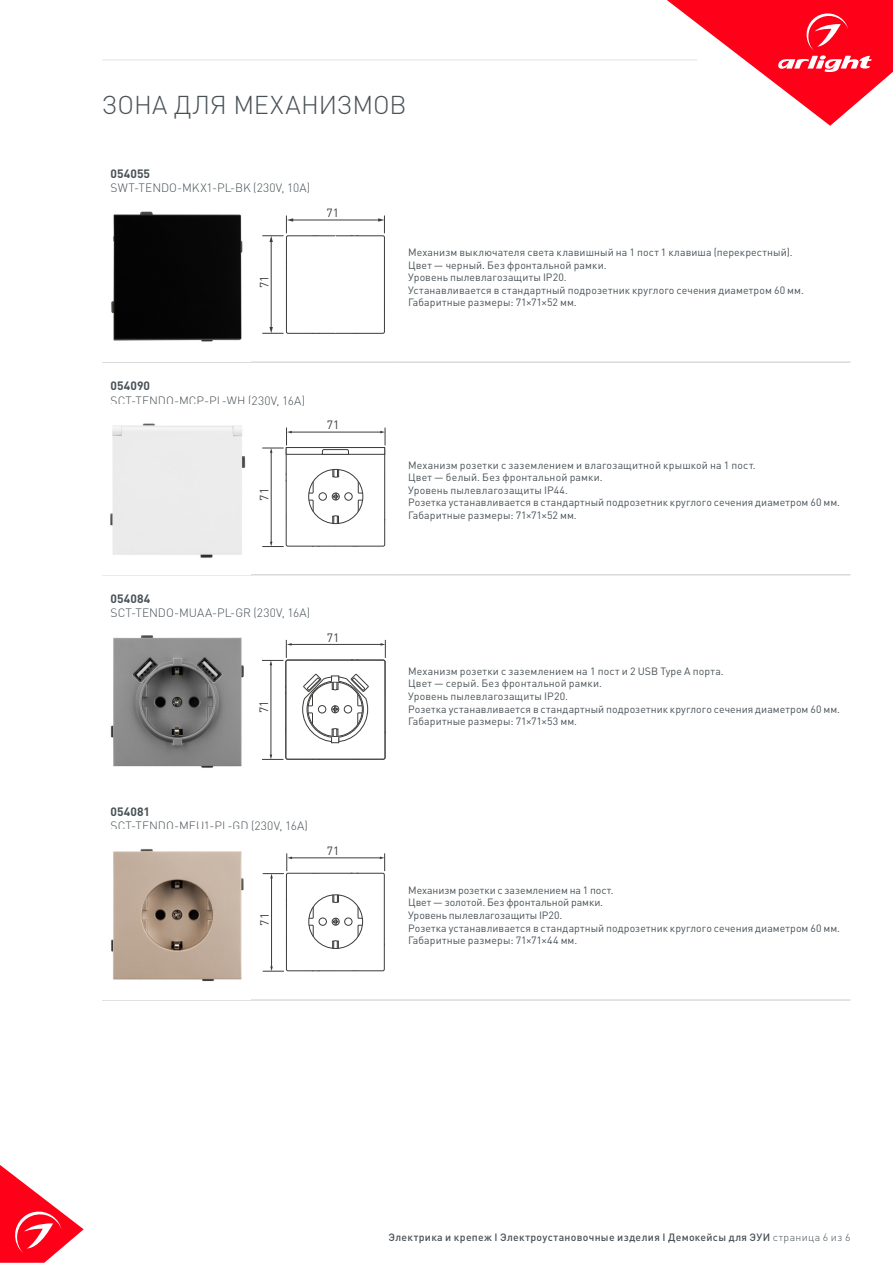
<style>
.page{position:relative;width:893px;height:1263px;background:#fff}
.page>*{position:absolute;margin:0;border:0;box-sizing:border-box;transform-origin:0 0}
.t1{font:300 25.5px "DIN Pro";letter-spacing:-.005em;color:#485156}
.t2{font:300 12px "DIN Pro";letter-spacing:.005em;color:#485156}
.t3{font:700 12px "DIN Pro";letter-spacing:.01em;color:#485156}
.t4{font:12px "DIN Pro";color:#3c3c3b}
.t5{font:11.85px "DIN Pro";color:#3c3c3b}
.t6{font:10.5px/12.6px "DIN Pro";letter-spacing:.01em;color:#485156}
.t7{font:500 10.5px "DIN Pro";letter-spacing:.03em;color:#485156}
.s1{font-weight:300}
</style>
<div class="page">
<svg style="left:0;top:1165px;width:84px;height:98px"></svg>
<svg style="left:667px;top:0;width:226px;height:126px"></svg>
<hr style="left:102px;top:60px;width:595px;height:1px;background:#e3e3e3">
<hr style="left:102px;top:361px;width:149px;height:2px;background:#dadada">
<hr style="left:251px;top:361px;width:149px;height:2px;background:#dadada">
<hr style="left:400px;top:361px;width:450px;height:2px;background:#dadada">
<hr style="left:102px;top:574px;width:149px;height:1px;background:#dadada">
<hr style="left:251px;top:574px;width:149px;height:1px;background:#dadada">
<hr style="left:400px;top:574px;width:450px;height:1px;background:#dadada">
<hr style="left:102px;top:999px;width:149px;height:2px;background:#dadada">
<hr style="left:251px;top:999px;width:149px;height:2px;background:#dadada">
<hr style="left:400px;top:999px;width:450px;height:2px;background:#dadada">
<img style="left:111px;top:211px;width:132px;height:131px">
<svg style="left:262px;top:216px;width:123px;height:118px"></svg>
<img style="left:110px;top:423px;width:136px;height:135px">
<svg style="left:262px;top:428px;width:124px;height:119px"></svg>
<img style="left:110px;top:635px;width:134px;height:133px">
<svg style="left:262px;top:640px;width:124px;height:120px"></svg>
<svg style="left:331px;top:737px;width:8px;height:6px"></svg>
<svg style="left:331px;top:676px;width:8px;height:6px"></svg>
<img style="left:111px;top:849px;width:133px;height:133px">
<svg style="left:263px;top:853px;width:122px;height:119px"></svg>
<h1 class="t1" style="left:102px;top:87px;width:306px">ЗОНА ДЛЯ МЕХАНИЗМОВ</h1>
<p class="t3" style="left:111px;top:165px;width:41px">054055</p>
<p class="t2" style="left:111px;top:180px;width:201px">SWT-TENDO-MKX1-PL-BK (230V, 10A)</p>
<p class="t5" style="left:327px;top:205px;width:14px">71</p>
<p class="t5" style="left:256px;top:288px;width:14px;rotate:-90deg">71</p>
<p class="t3" style="left:111px;top:378px;width:41px">054090</p>
<p class="t2" style="left:111px;top:392px;width:196px">SCT-TENDO-MCP-PL-WH (230V, 16A)</p>
<p class="t4" style="left:327px;top:417px;width:14px">71</p>
<p class="t4" style="left:256px;top:500px;width:14px;rotate:-90deg">71</p>
<p class="t3" style="left:111px;top:590px;width:41px">054084</p>
<p class="t2" style="left:111px;top:605px;width:201px">SCT-TENDO-MUAA-PL-GR (230V, 16A)</p>
<p class="t4" style="left:327px;top:629px;width:14px">71</p>
<p class="t4" style="left:256px;top:713px;width:14px;rotate:-90deg">71</p>
<p class="t3" style="left:111px;top:803px;width:41px">054081</p>
<p class="t2" style="left:111px;top:817px;width:199px">SCT-TENDO-MEU1-PL-GD (230V, 16A)</p>
<p class="t5" style="left:327px;top:843px;width:14px">71</p>
<p class="t5" style="left:256px;top:926px;width:14px;rotate:-90deg">71</p>
<p class="t6" style="left:408px;top:245px;width:397px">Механизм выключателя света клавишный на 1 пост 1 клавиша (перекрестный).<br>Цвет ― черный. Без фронтальной рамки.<br>Уровень пылевлагозащиты IP20.<br>Устанавливается в стандартный подрозетник круглого сечения диаметром 60 мм.<br>Габаритные размеры: 71×71×52 мм.</p>
<p class="t6" style="left:408px;top:458px;width:433px">Механизм розетки с заземлением и влагозащитной крышкой на 1 пост.<br>Цвет ― белый. Без фронтальной рамки.<br>Уровень пылевлагозащиты IP44.<br>Розетка устанавливается в стандартный подрозетник круглого сечения диаметром 60 мм.<br>Габаритные размеры: 71×71×52 мм.</p>
<p class="t6" style="left:408px;top:664px;width:433px">Механизм розетки с заземлением на 1 пост и 2 USB Type A порта.<br>Цвет ― серый. Без фронтальной рамки.<br>Уровень пылевлагозащиты IP20.<br>Розетка устанавливается в стандартный подрозетник круглого сечения диаметром 60 мм.<br>Габаритные размеры: 71×71×53 мм.</p>
<p class="t6" style="left:408px;top:883px;width:433px">Механизм розетки с заземлением на 1 пост.<br>Цвет ― золотой. Без фронтальной рамки.<br>Уровень пылевлагозащиты IP20.<br>Розетка устанавливается в стандартный подрозетник круглого сечения диаметром 60 мм.<br>Габаритные размеры: 71×71×44 мм.</p>
<p class="t7" style="left:389px;top:1230px;width:463px">Электрика и крепеж I Электроустановочные изделия I Демокейсы для ЭУИ <span class="s1">страница 6 из 6</span></p>
</div>
